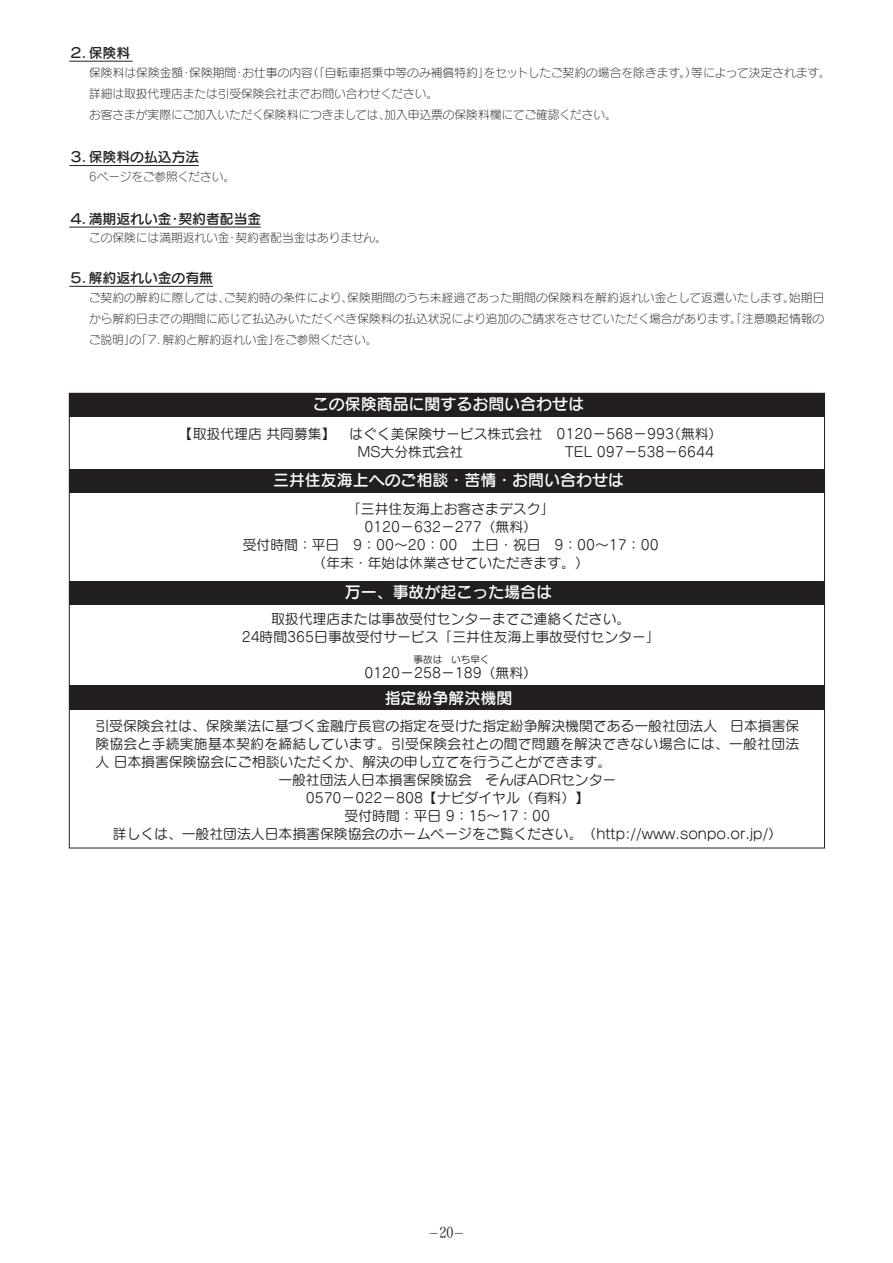
<style>
.page{position:relative;width:893px;height:1263px;background:#fff}
.page>*{position:absolute;margin:0;border:0;box-sizing:border-box;transform-origin:0 0}
.t1{font:15.9px "Seurat Pro DB";color:#fff}
.t2{font:14.85px "Hira Min Pro W3";color:#231f20}
.t3{font:14.85px "Hira Min Pro W3";color:#231f20;scale:.8 1}
.t4{font:13.8px/18.1px "Seurat Pro M";color:#231f20;text-align:center}
.t5{font:13.8px "Seurat Pro M";letter-spacing:.02em;color:#231f20}
.t6{font:13.8px "Seurat Pro DB";color:#231f20}
.t7{font:11.7px/21.3px "Seurat Pro L";color:#231f20}
.t8{font:9.6px "Seurat Pro M";color:#231f20}
</style>
<div class="page">
<hr style="left:69px;top:61px;width:64px;height:1px;background:#231f20">
<hr style="left:69px;top:165px;width:130px;height:1px;background:#231f20">
<hr style="left:69px;top:227px;width:192px;height:1px;background:#231f20">
<hr style="left:69px;top:286px;width:144px;height:1px;background:#231f20">
<div style="left:69px;top:581px;width:755px;height:23px;background:#231f20"></div>
<div style="left:69px;top:469px;width:755px;height:24px;background:#231f20"></div>
<div style="left:69px;top:393px;width:755px;height:24px;background:#231f20"></div>
<div style="left:69px;top:685px;width:756px;height:163px;border:1px solid #231f20"></div>
<div style="left:69px;top:686px;width:755px;height:24px;background:#231f20"></div>
<p class="t6" style="left:69px;top:44px;width:63px">２．保険料</p>
<p class="t7" style="left:89px;top:61px;width:743px">保険料は保険金額・保険期間・お仕事の内容（「自転車搭乗中等のみ補償特約」をセットしたご契約の場合を除きます。）等によって決定されます。詳細は取扱代理店または引受保険会社までお問い合わせください。<br>お客さまが実際にご加入いただく保険料につきましては、加入申込票の保険料欄にてご確認ください。</p>
<p class="t6" style="left:69px;top:148px;width:132px">３．保険料の払込方法</p>
<p class="t7" style="left:89px;top:165px;width:148px">6ページをご参照ください。</p>
<p class="t6" style="left:69px;top:210px;width:194px">４．満期返れい金・契約者配当金</p>
<p class="t7" style="left:89px;top:227px;width:299px">この保険には満期返れい金・契約者配当金はありません。</p>
<p class="t6" style="left:69px;top:269px;width:145px">５．解約返れい金の有無</p>
<p class="t7" style="left:89px;top:286px;width:737px;text-align:justify">ご契約の解約に際しては、ご契約時の条件により、保険期間のうち未経過であった期間の保険料を解約返れい金として返還いたします。始期日から解約日までの期間に応じて払込みいただくべき保険料の払込状況により追加のご請求をさせていただく場合があります。「注意喚起情報のご説明」の「７．解約と解約返れい金」をご参照ください。</p>
<p class="t1" style="left:313px;top:393px;width:273px">この保険商品に関するお問い合わせは</p>
<p class="t4" style="left:565px;top:425px;width:159px;text-align:left;text-indent:-386px">【取扱代理店 共同募集】　はぐく美保険サービス株式会社　0120－568－993（無料）<br>TEL 097－538－6644</p>
<p class="t1" style="left:273px;top:470px;width:352px">三井住友海上へのご相談・苦情・お問い合わせは</p>
<p class="t4" style="left:243px;top:499px;width:417px">「三井住友海上お客さまデスク」<br>0120－632－277（無料）<br>受付時間：平日　9：00～20：00　土日・祝日　9：00～17：00（年末・年始は休業させていただきます。）</p>
<p class="t1" style="left:345px;top:582px;width:209px">万一、事故が起こった場合は</p>
<p class="t4" style="left:242px;top:609px;width:420px">取扱代理店または事故受付センターまでご連絡ください。<br>24時間365日事故受付サービス「三井住友海上事故受付センター」</p>
<p class="t4" style="left:364px;top:663px;width:174px">0120－258－189（無料）</p>
<p class="t8" style="left:414px;top:653px;width:77px">事故は いち早く</p>
<p class="t1" style="left:385px;top:687px;width:129px">指定紛争解決機関</p>
<p class="t4" style="left:95px;top:716px;width:705px">引受保険会社は、保険業法に基づく金融庁長官の指定を受けた指定紛争解決機関である一般社団法人 日本損害保</p>
<p class="t5" style="left:95px;top:735px;width:705px">険協会と手続実施基本契約を締結しています。引受保険会社との間で問題を解決できない場合には、一般社団法</p>
<p class="t4" style="left:95px;top:752px;width:517px">人 日本損害保険協会にご相談いただくか、解決の申し立てを行うことができます。</p>
<p class="t4" style="left:278px;top:770px;width:339px">一般社団法人日本損害保険協会　そんぽADRセンター</p>
<p class="t4" style="left:306px;top:788px;width:285px">0570－022－808【ナビダイヤル（有料）】</p>
<p class="t4" style="left:345px;top:806px;width:207px">受付時間：平日 9：15～17：00</p>
<p class="t4" style="left:113px;top:824px;width:671px">詳しくは、一般社団法人日本損害保険協会のホームページをご覧ください。（http://www.sonpo.or.jp/）</p>
<p class="t3" style="left:439px;top:1220px;width:19px">20</p>
<p class="t2" style="left:429px;top:1220px;width:37px">-　-</p>
</div>
